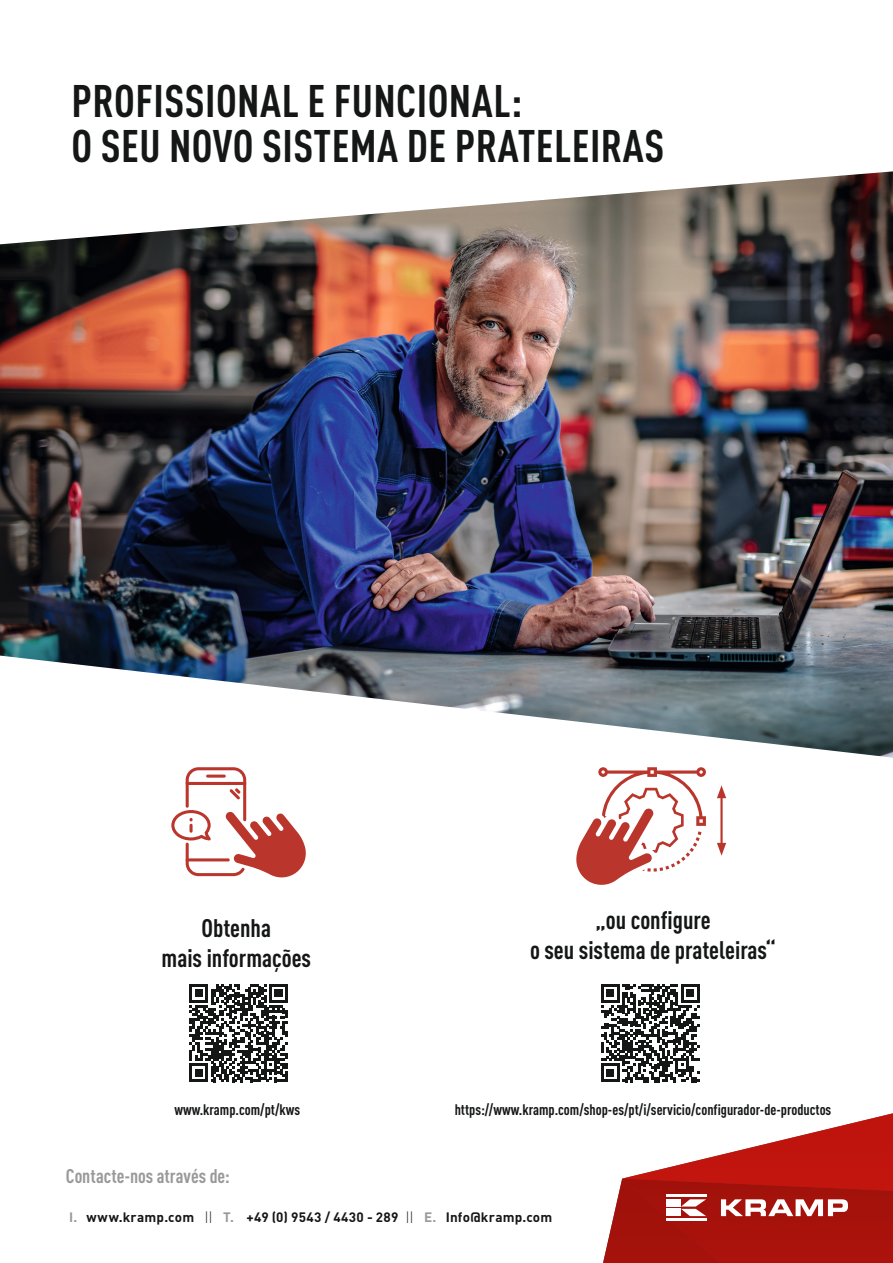
<style>
.page{position:relative;width:893px;height:1263px;background:#fff}
.page>*{position:absolute;margin:0;border:0;box-sizing:border-box;transform-origin:0 0}
.t1{font:700 condensed 45px/45px "DIN Pro";letter-spacing:.01em;color:#151616}
.t2{font:700 condensed 25.05px/30.2px "DIN Pro";color:#151616;text-align:center}
.t3{font:700 condensed 19.5px "DIN Pro";color:#999}
.t4{font:700 condensed 15px "DIN Pro";color:#151616}
.t5{font:700 13.5px "DIN Pro";letter-spacing:.02em;color:#151616}
.s1{color:#999}
.s2{font-weight:300}
</style>
<div class="page">
<img style="left:0;top:171px;width:893px;height:587px">
<svg style="left:717px;top:785px;width:9px;height:71px"></svg>
<svg style="left:576px;top:767px;width:130px;height:118px"></svg>
<svg style="left:171px;top:767px;width:135px;height:111px"></svg>
<svg style="left:601px;top:984px;width:292px;height:279px"></svg>
<svg style="left:189px;top:984px;width:99px;height:98px"></svg>
<h1 class="t1" style="left:71px;top:75px;width:595px">PROFISSIONAL E FUNCIONAL:<br>O SEU NOVO SISTEMA DE PRATELEIRAS</h1>
<h2 class="t2" style="left:162px;top:911px;width:151px">Obtenha<br>mais informações</h2>
<h2 class="t2" style="left:530px;top:903px;width:248px">„ou configure<br>o seu sistema de prateleiras“</h2>
<p class="t4" style="left:174px;top:1098px;width:127px">www.kramp.com/pt/kws</p>
<p class="t4" style="left:455px;top:1098px;width:378px">https://www.kramp.com/shop-es/pt/i/servicio/configurador-de-productos</p>
<h3 class="t3" style="left:66px;top:1161px;width:165px">Contacte-nos através de:</h3>
<p class="t5" style="left:69px;top:1208px;width:485px"><span class="s1">I.</span> www.kramp.com <span class="s2">||</span> <span class="s1">T.</span> +49 (0) 9543 / 4430 - 289 <span class="s2">||</span> <span class="s1">E.</span> Info@kramp.com</p>
</div>
